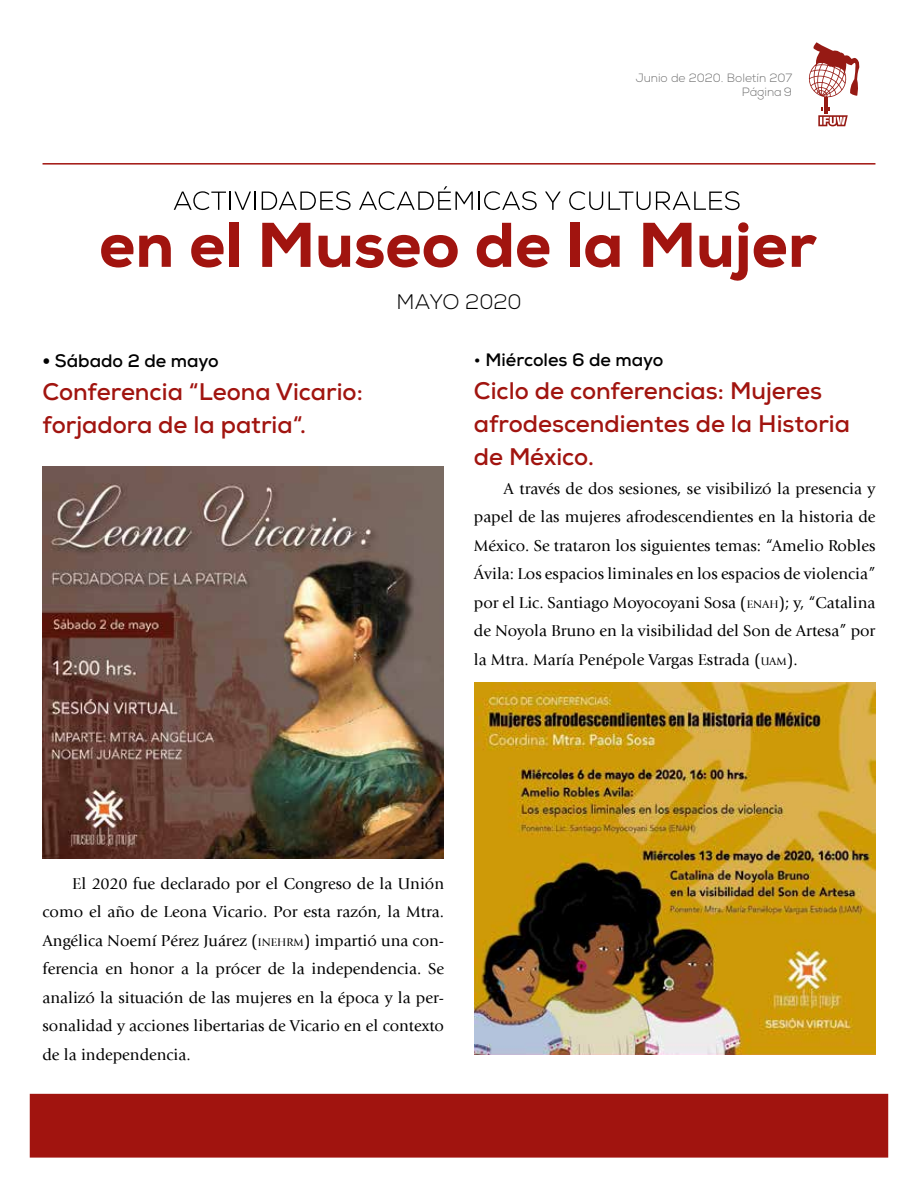
<style>
.page{position:relative;width:918px;height:1188px;background:#fff}
.page>*{position:absolute;margin:0;border:0;box-sizing:border-box;transform-origin:0 0}
.t1{font:700 24px/33px "Nexa";color:#a1140f}
.t2{font:300 21px "Nexa";color:#000}
.t3{font:700 18px "Nexa";color:#000}
.t4{font:16.5px/28.5px "Giovanni LT";color:#000;text-align:justify}
.t5{font:300 12px/13.8px "Nexa";color:#707070;text-align:right}
.s1{font-family:"Corbel";font-weight:400}
.s2{font-size:11.55px}
</style>
<div class="page">
<hr style="left:43px;top:163px;width:832px;height:2px;background:#a1140f">
<svg style="left:808px;top:42px;width:52px;height:84px"></svg>
<div style="left:30px;top:1094px;width:858px;height:64px;background:#a1140f"></div>
<svg style="left:174px;top:191px;width:82px;height:19px"></svg>
<svg style="left:262px;top:191px;width:89px;height:19px"></svg>
<svg style="left:359px;top:186px;width:178px;height:24px"></svg>
<svg style="left:545px;top:192px;width:16px;height:18px"></svg>
<svg style="left:569px;top:191px;width:34px;height:19px"></svg>
<svg style="left:609px;top:191px;width:131px;height:20px"></svg>
<svg style="left:101px;top:235px;width:70px;height:33px"></svg>
<svg style="left:191px;top:235px;width:33px;height:33px"></svg>
<div style="left:229px;top:223px;width:9px;height:44px;background:#a1140f"></div>
<svg style="left:262px;top:223px;width:48px;height:44px"></svg>
<svg style="left:319px;top:235px;width:139px;height:33px"></svg>
<svg style="left:477px;top:223px;width:34px;height:44px"></svg>
<svg style="left:517px;top:235px;width:33px;height:33px"></svg>
<div style="left:570px;top:223px;width:9px;height:44px;background:#a1140f"></div>
<svg style="left:585px;top:235px;width:35px;height:33px"></svg>
<svg style="left:643px;top:223px;width:49px;height:44px"></svg>
<svg style="left:699px;top:222px;width:49px;height:59px"></svg>
<svg style="left:754px;top:235px;width:63px;height:33px"></svg>
<img style="left:43px;top:466px;width:401px;height:393px">
<img style="left:474px;top:683px;width:401px;height:371px">
<p class="t5" style="left:636px;top:71px;width:158px">Junio de 2020. Boletín 207<br>Página 9</p>
<p class="t3" style="left:43px;top:349px;width:178px"><span class="s1">•</span> Sábado 2 de mayo</p>
<h1 class="t1" style="left:43px;top:375px;width:322px">Conferencia “Leona Vicario: forjadora de la patria“.</h1>
<p class="t2" style="left:397px;top:289px;width:126px">MAYO 2020</p>
<p class="t3" style="left:474px;top:348px;width:191px">• Miércoles 6 de mayo</p>
<h1 class="t1" style="left:474px;top:374px;width:378px">Ciclo de conferencias: Mujeres afrodescendientes de la Historia de México.</h1>
<p class="t4" style="left:474px;top:474px;width:403px;text-indent:30px">A través de dos sesiones, se visibilizó la presencia y papel de las mujeres afrodescendientes en la historia de México. Se trataron los siguientes temas: “Amelio Robles Ávila: Los espacios liminales en los espacios de violencia” por el Lic. Santiago Moyocoyani Sosa (<span class="s2">ENAH</span>); y, “Catalina de Noyola Bruno en la visibilidad del Son de Artesa” por la Mtra. María Penépole Vargas Estrada (<span class="s2">UAM</span>).</p>
<p class="t4" style="left:43px;top:869px;width:403px;text-indent:30px">El 2020 fue declarado por el Congreso de la Unión como el año de Leona Vicario. Por esta razón, la Mtra.<br>Angélica Noemí Pérez Juárez (<span class="s2">INEHRM</span>) impartió una con&shy;ferencia en honor a la prócer de la independencia. Se analizó la situación de las mujeres en la época y la per&shy;sonalidad y acciones libertarias de Vicario en el contexto de la independencia.</p>
</div>
